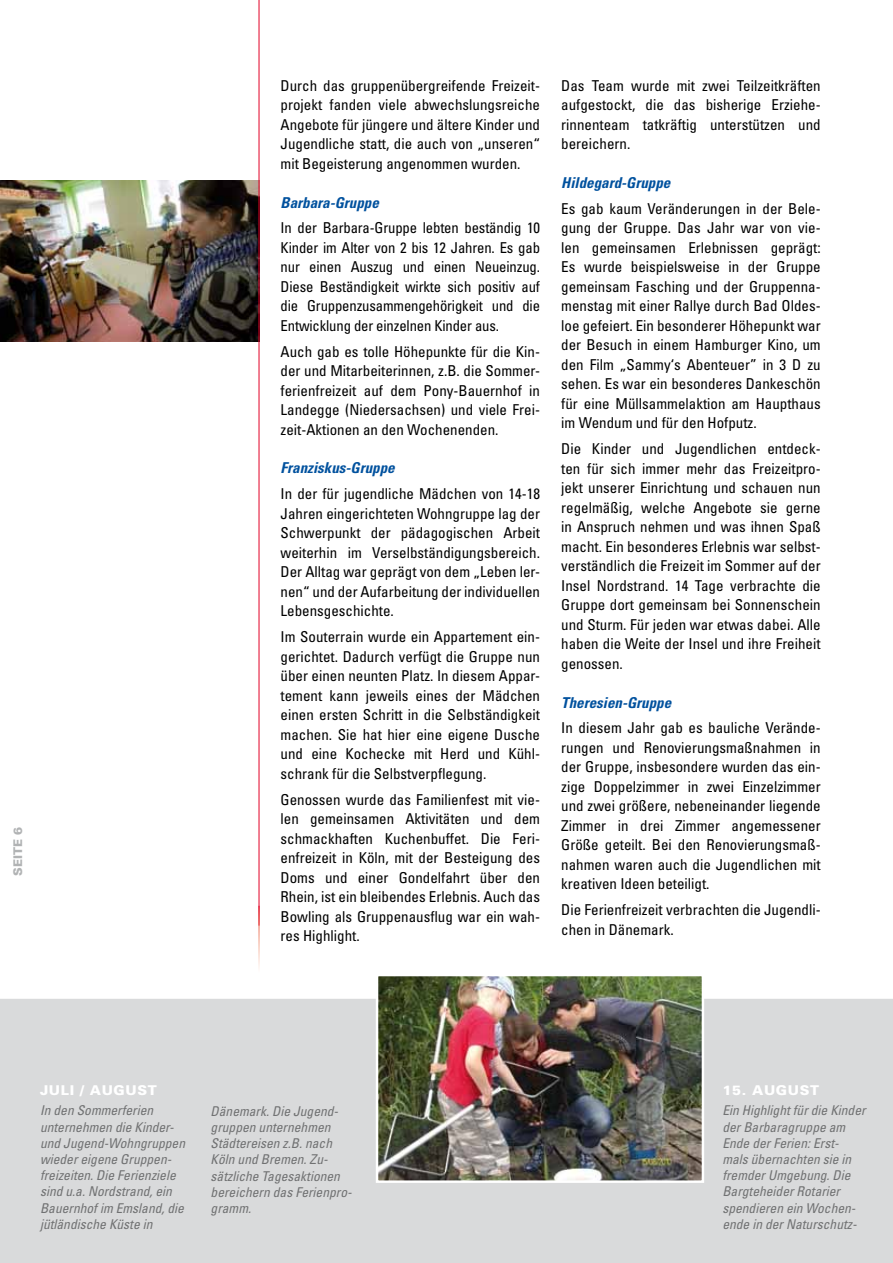
<style>
.page{position:relative;width:893px;height:1263px;background:#fff}
.page>*{position:absolute;margin:0;border:0;box-sizing:border-box;transform-origin:0 0}
.t1{font:condensed 15px/19.5px "Univers";color:#000;text-align:justify}
.t2{font:italic 700 condensed 15px "Univers";color:#00519e}
.t3{font:italic condensed 13.5px/16.2px "Univers";color:#707172}
.t4{font:900 13.5px "Univers";letter-spacing:.05em;color:#fff}
.t5{font:900 12px "Univers";color:#b1b3b4}
</style>
<div class="page">
<img style="left:0;top:181px;width:259px;height:161px">
<div style="left:0;top:999px;width:893px;height:264px;background:#d9dadb"></div>
<hr style="left:259px;top:0;width:1px;height:926px;background:#e20026">
<hr style="left:259px;top:906px;width:1px;height:66px;background:#fff">
<img style="left:379px;top:977px;width:322px;height:203px">
<div style="left:376px;top:974px;width:328px;height:209px;border:2px solid #fff"></div>
<p class="t5" style="left:10px;top:876px;width:50px;rotate:-90deg">Seite 6</p>
<p class="t1" style="left:281px;top:75px;width:261px">Durch das gruppenübergreifende Freizeit&shy;projekt fanden viele abwechslungsreiche Angebote für jüngere und ältere Kinder und Jugendliche statt, die auch von „unseren“ mit Begeisterung angenommen wurden.</p>
<p class="t2" style="left:281px;top:193px;width:100px">Barbara-Gruppe</p>
<p class="t1" style="left:281px;top:218px;width:261px">In der Barbara-Gruppe lebten beständig 10<br>Kinder im Alter von 2 bis 12 Jahren. Es gab nur einen Auszug und einen Neueinzug.<br>Diese Beständigkeit wirkte sich positiv auf die Gruppenzusammengehörigkeit und die Entwicklung der einzelnen Kinder aus.</p>
<p class="t1" style="left:281px;top:341px;width:261px">Auch gab es tolle Höhepunkte für die Kin&shy;der und Mitarbeiterinnen, z.B. die Sommer&shy;ferienfreizeit auf dem Pony-Bauernhof in Landegge (Niedersachsen) und viele Frei&shy;zeit-Aktionen an den Wochenenden.</p>
<p class="t2" style="left:281px;top:459px;width:116px">Franziskus-Gruppe</p>
<p class="t1" style="left:281px;top:484px;width:261px">In der für jugendliche Mädchen von 14-18<br>Jahren eingerichteten Wohngruppe lag der Schwerpunkt der pädagogischen Arbeit weiterhin im Verselbständigungsbereich.<br>Der Alltag war geprägt von dem „Leben ler&shy;nen“ und der Aufarbeitung der individuellen Lebensgeschichte.</p>
<p class="t1" style="left:281px;top:627px;width:261px">Im Souterrain wurde ein Appartement ein&shy;gerichtet. Dadurch verfügt die Gruppe nun über einen neunten Platz. In diesem Appar&shy;tement kann jeweils eines der Mädchen einen ersten Schritt in die Selbständigkeit machen. Sie hat hier eine eigene Dusche und eine Kochecke mit Herd und Kühl&shy;schrank für die Selbstverpflegung.</p>
<p class="t1" style="left:281px;top:789px;width:261px">Genossen wurde das Familienfest mit vie&shy;len gemeinsamen Aktivitäten und dem schmackhaften Kuchenbuffet. Die Feri&shy;enfreizeit in Köln, mit der Besteigung des Doms und einer Gondelfahrt über den Rhein, ist ein bleibendes Erlebnis. Auch das Bowling als Gruppenausflug war ein wah&shy;res Highlight.</p>
<p class="t1" style="left:561px;top:75px;width:261px">Das Team wurde mit zwei Teilzeitkräften aufgestockt, die das bisherige Erziehe&shy;rinnenteam tatkräftig unterstützen und bereichern.</p>
<p class="t2" style="left:561px;top:173px;width:111px">Hildegard-Gruppe</p>
<p class="t1" style="left:561px;top:198px;width:261px">Es gab kaum Veränderungen in der Bele&shy;gung der Gruppe. Das Jahr war von vie&shy;len gemeinsamen Erlebnissen geprägt:<br>Es wurde beispielsweise in der Gruppe gemeinsam Fasching und der Gruppenna&shy;menstag mit einer Rallye durch Bad Oldes&shy;loe gefeiert. Ein besonderer Höhepunkt war der Besuch in einem Hamburger Kino, um den Film „Sammy‘s Abenteuer” in 3 D zu sehen. Es war ein besonderes Dankeschön für eine Müllsammelaktion am Haupthaus im Wendum und für den Hofputz.</p>
<p class="t1" style="left:561px;top:439px;width:261px">Die Kinder und Jugendlichen entdeck&shy;ten für sich immer mehr das Freizeitpro&shy;jekt unserer Einrichtung und schauen nun regelmäßig, welche Angebote sie gerne in Anspruch nehmen und was ihnen Spaß macht. Ein besonderes Erlebnis war selbst&shy;verständlich die Freizeit im Sommer auf der Insel Nordstrand. 14 Tage verbrachte die Gruppe dort gemeinsam bei Sonnenschein und Sturm. Für jeden war etwas dabei. Alle haben die Weite der Insel und ihre Freiheit genossen.</p>
<p class="t2" style="left:561px;top:693px;width:111px">Theresien-Gruppe</p>
<p class="t1" style="left:561px;top:718px;width:261px">In diesem Jahr gab es bauliche Verände&shy;rungen und Renovierungsmaßnahmen in der Gruppe, insbesondere wurden das ein&shy;zige Doppelzimmer in zwei Einzelzimmer und zwei größere, nebeneinander liegende Zimmer in drei Zimmer angemessener Größe geteilt. Bei den Renovierungsmaß&shy;nahmen waren auch die Jugendlichen mit kreativen Ideen beteiligt.</p>
<p class="t1" style="left:561px;top:900px;width:261px">Die Ferienfreizeit verbrachten die Jugendli&shy;chen in Dänemark.</p>
<p class="t4" style="left:40px;top:1082px;width:118px">JULI / AUGUST</p>
<p class="t3" style="left:40px;top:1102px;width:147px">In den Sommerferien unternehmen die Kinder&shy;und Jugend-Wohngruppen wieder eigene Gruppen&shy;freizeiten. Die Ferienziele sind u.a. Nordstrand, ein<br>Bauernhof im Emsland, die jütländische Küste in</p>
<p class="t3" style="left:211px;top:1102px;width:143px">Dänemark. Die Jugend&shy;gruppen unternehmen<br>Städtereisen z.B. nach<br>Köln und Bremen. Zu&shy;sätzliche Tagesaktionen bereichern das Ferienpro&shy;gramm.</p>
<p class="t4" style="left:722px;top:1082px;width:98px">15. AUGUST</p>
<p class="t3" style="left:722px;top:1102px;width:145px">Ein Highlight für die Kinder der Barbaragruppe am<br>Ende der Ferien: Erst&shy;mals übernachten sie in fremder Umgebung. Die<br>Bargteheider Rotarier spendieren ein Wochen&shy;ende in der Naturschutz-</p>
</div>
